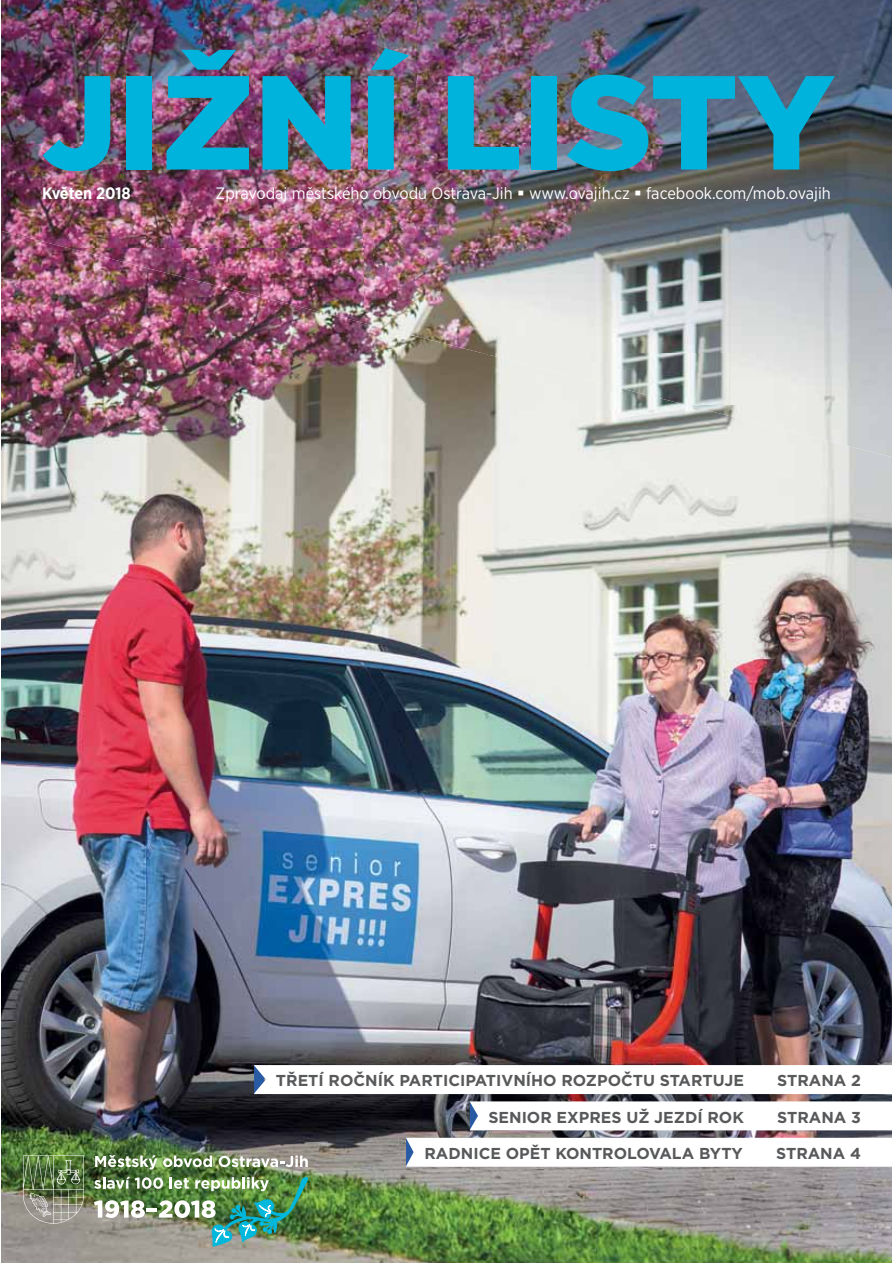
<style>
.page{position:relative;width:893px;height:1263px;background:#fff}
.page>*{position:absolute;margin:0;border:0;box-sizing:border-box;transform-origin:0 0}
.t1{font:900 133.5px "Gotham";color:#00b3dc}
.t2{font:16.5px "Gotham Narrow";color:#fff}
.t3{font:700 16.5px "Gotham Narrow";letter-spacing:-.005em;color:#fff}
.t4{font:700 15.9px "Gotham";color:#58595b}
</style>
<div class="page">
<img style="left:1px;top:249px;width:891px;height:1014px">
<img style="left:1px;top:0;width:842px;height:144px">
<img style="left:843px;top:0;width:49px;height:458px">
<img style="left:1px;top:144px;width:363px;height:105px">
<img style="left:364px;top:144px;width:426px;height:157px">
<img style="left:790px;top:144px;width:54px;height:314px">
<img style="left:44px;top:249px;width:320px;height:53px">
<img style="left:257px;top:301px;width:533px;height:53px">
<img style="left:470px;top:354px;width:320px;height:52px">
<img style="left:689px;top:406px;width:101px;height:26px">
<svg style="left:254px;top:1065px;width:638px;height:29px"></svg>
<svg style="left:470px;top:1101px;width:422px;height:29px"></svg>
<svg style="left:406px;top:1138px;width:486px;height:29px"></svg>
<svg style="left:95px;top:1155px;width:62px;height:15px"></svg>
<svg style="left:163px;top:1156px;width:49px;height:11px"></svg>
<svg style="left:219px;top:1156px;width:89px;height:11px"></svg>
<img style="left:23px;top:1155px;width:61px;height:69px">
<img style="left:94px;top:1176px;width:215px;height:71px">
<svg style="left:518px;top:191px;width:5px;height:5px"></svg>
<svg style="left:636px;top:191px;width:4px;height:5px"></svg>
<h1 class="t1" style="left:42px;top:75px;width:794px">JIŽNÍ LISTY</h1>
<p class="t3" style="left:42px;top:188px;width:90px">Květen 2018</p>
<p class="t2" style="left:216px;top:188px;width:617px">Zpravodaj městského obvodu Ostrava-Jih www.ovajih.cz facebook.com/mob.ovajih</p>
<p class="t4" style="left:276px;top:1075px;width:469px">TŘETÍ ROČNÍK PARTICIPATIVNÍHO ROZPOČTU STARTUJE</p>
<p class="t4" style="left:777px;top:1075px;width:85px">STRANA 2</p>
<p class="t4" style="left:488px;top:1111px;width:257px">SENIOR EXPRES UŽ JEZDÍ ROK</p>
<p class="t4" style="left:777px;top:1111px;width:85px">STRANA 3</p>
<p class="t4" style="left:424px;top:1148px;width:320px">RADNICE OPĚT KONTROLOVALA BYTY</p>
<p class="t4" style="left:776px;top:1148px;width:86px">STRANA 4</p>
</div>
